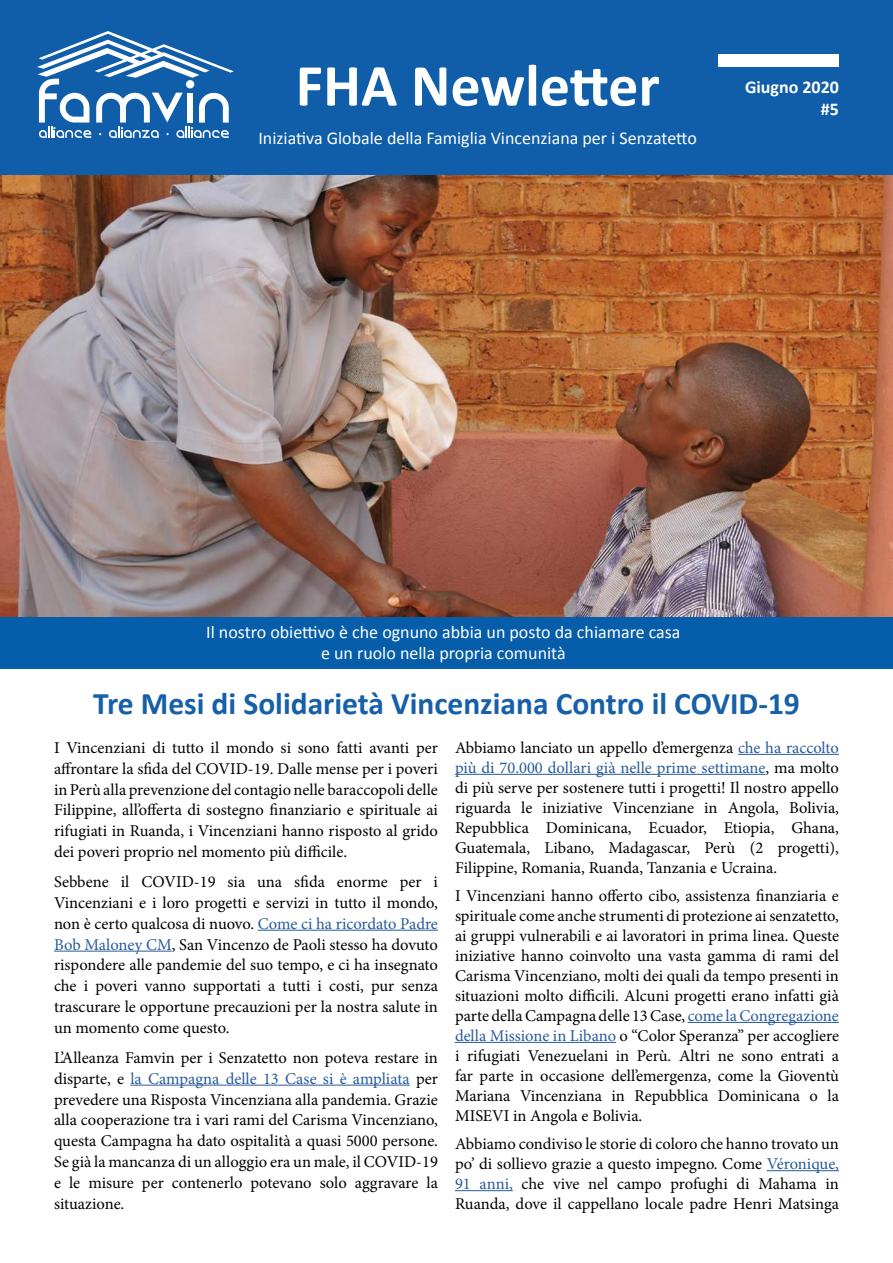
<style>
.page{position:relative;width:893px;height:1263px;background:#fff}
.page>*{position:absolute;margin:0;border:0;box-sizing:border-box;transform-origin:0 0}
.t1{font:700 60px "Calibri";color:#fff}
.t2{font:700 31.5px "Calibri";color:#165fa9}
.t3{font:18px/21.6px "Calibri";color:#fff;text-align:center}
.t4{font:700 18px/21.6px "Calibri";color:#fff;text-align:right}
.t5{font:16.5px/20px "Minion Pro";color:#000;text-align:justify}
.s1{color:#275b9b}
</style>
<div class="page">
<img style="left:0;top:174px;width:893px;height:443px">
<div style="left:0;top:0;width:893px;height:174px;background:#105ea9"></div>
<svg style="left:37px;top:31px;width:197px;height:107px"></svg>
<div style="left:0;top:617px;width:893px;height:52px;background:#065eaa"></div>
<hr style="left:258px;top:930px;width:180px;height:1px;background:#275b9b">
<hr style="left:54px;top:951px;width:118px;height:1px;background:#275b9b">
<hr style="left:130px;top:1085px;width:280px;height:1px;background:#275b9b">
<hr style="left:738px;top:754px;width:101px;height:1px;background:#275b9b">
<hr style="left:455px;top:774px;width:310px;height:1px;background:#275b9b">
<hr style="left:688px;top:1022px;width:151px;height:1px;background:#275b9b">
<hr style="left:455px;top:1042px;width:161px;height:1px;background:#275b9b">
<hr style="left:767px;top:1170px;width:72px;height:1px;background:#275b9b">
<hr style="left:455px;top:1190px;width:58px;height:1px;background:#275b9b">
<div style="left:719px;top:54px;width:120px;height:13px;background:#fff"></div>
<h1 class="t1" style="left:296px;top:43px;width:366px">FHA Newletter</h1>
<p class="t3" style="left:258px;top:127px;width:440px">Iniziativa Globale della Famiglia Vincenziana per i Senzatetto</p>
<p class="t4" style="left:745px;top:76px;width:96px">Giugno 2020 #5</p>
<p class="t3" style="left:206px;top:620px;width:476px">Il nostro obiettivo è che ognuno abbia un posto da chiamare casa e un ruolo nella propria comunità</p>
<h2 class="t2" style="left:93px;top:681px;width:708px">Tre Mesi di Solidarietà Vincenziana Contro il COVID-19</h2>
<p class="t5" style="left:54px;top:737px;width:385px;line-height:20.9px">I Vincenziani di tutto il mondo si sono fatti avanti per affrontare la sfida del COVID-19. Dalle mense per i poveri in Perù alla prevenzione del contagio nelle baraccopoli delle Filippine, all’offerta di sostegno finanziario e spirituale ai rifugiati in Ruanda, i Vincenziani hanno risposto al grido dei poveri proprio nel momento più difficile.</p>
<p class="t5" style="left:54px;top:871px;width:386px;line-height:20.9px">Sebbene il COVID-19 sia una sfida enorme per i Vincenziani e i loro progetti e servizi in tutto il mondo, non è certo qualcosa di nuovo. <span class="s1">Come ci ha ricordato Padre Bob Maloney CM</span>, San Vincenzo de Paoli stesso ha dovuto rispondere alle pandemie del suo tempo, e ci ha insegnato che i poveri vanno supportati a tutti i costi, pur senza trascurare le opportune precauzioni per la nostra salute in un momento come questo.</p>
<p class="t5" style="left:54px;top:1047px;width:385px;line-height:20.9px">L’Alleanza Famvin per i Senzatetto non poteva restare in disparte, e <span class="s1">la Campagna delle 13 Case si è ampliata</span> per prevedere una Risposta Vincenziana alla pandemia. Grazie alla cooperazione tra i vari rami del Carisma Vincenziano, questa Campagna ha dato ospitalità a quasi 5000 persone.<br>Se già la mancanza di un alloggio era un male, il COVID-19 e le misure per contenerlo potevano solo aggravare la situazione.</p>
<p class="t5" style="left:455px;top:737px;width:385px">Abbiamo lanciato un appello d’emergenza <span class="s1">che ha raccolto più di 70.000 dollari già nelle prime settimane</span>, ma molto di più serve per sostenere tutti i progetti! Il nostro appello riguarda le iniziative Vincenziane in Angola, Bolivia, Repubblica Dominicana, Ecuador, Etiopia, Ghana, Guatemala, Libano, Madagascar, Perù (2 progetti), Filippine, Romania, Ruanda, Tanzania e Ucraina.</p>
<p class="t5" style="left:455px;top:886px;width:386px">I Vincenziani hanno offerto cibo, assistenza finanziaria e spirituale come anche strumenti di protezione ai senzatetto, ai gruppi vulnerabili e ai lavoratori in prima linea. Queste iniziative hanno coinvolto una vasta gamma di rami del Carisma Vincenziano, molti dei quali da tempo presenti in situazioni molto difficili. Alcuni progetti erano infatti già parte della Campagna delle 13 Case, <span class="s1">come la Congregazione della Missione in Libano</span> o “Color Speranza” per accogliere i rifugiati Venezuelani in Perù. Altri ne sono entrati a far parte in occasione dell’emergenza, come la Gioventù Mariana Vincenziana in Repubblica Dominicana o la MISEVI in Angola e Bolivia.</p>
<p class="t5" style="left:455px;top:1134px;width:385px">Abbiamo condiviso le storie di coloro che hanno trovato un po’ di sollievo grazie a questo impegno. Come <span class="s1">Véronique, 91 anni,</span> che vive nel campo profughi di Mahama in Ruanda, dove il cappellano locale padre Henri Matsinga</p>
</div>
